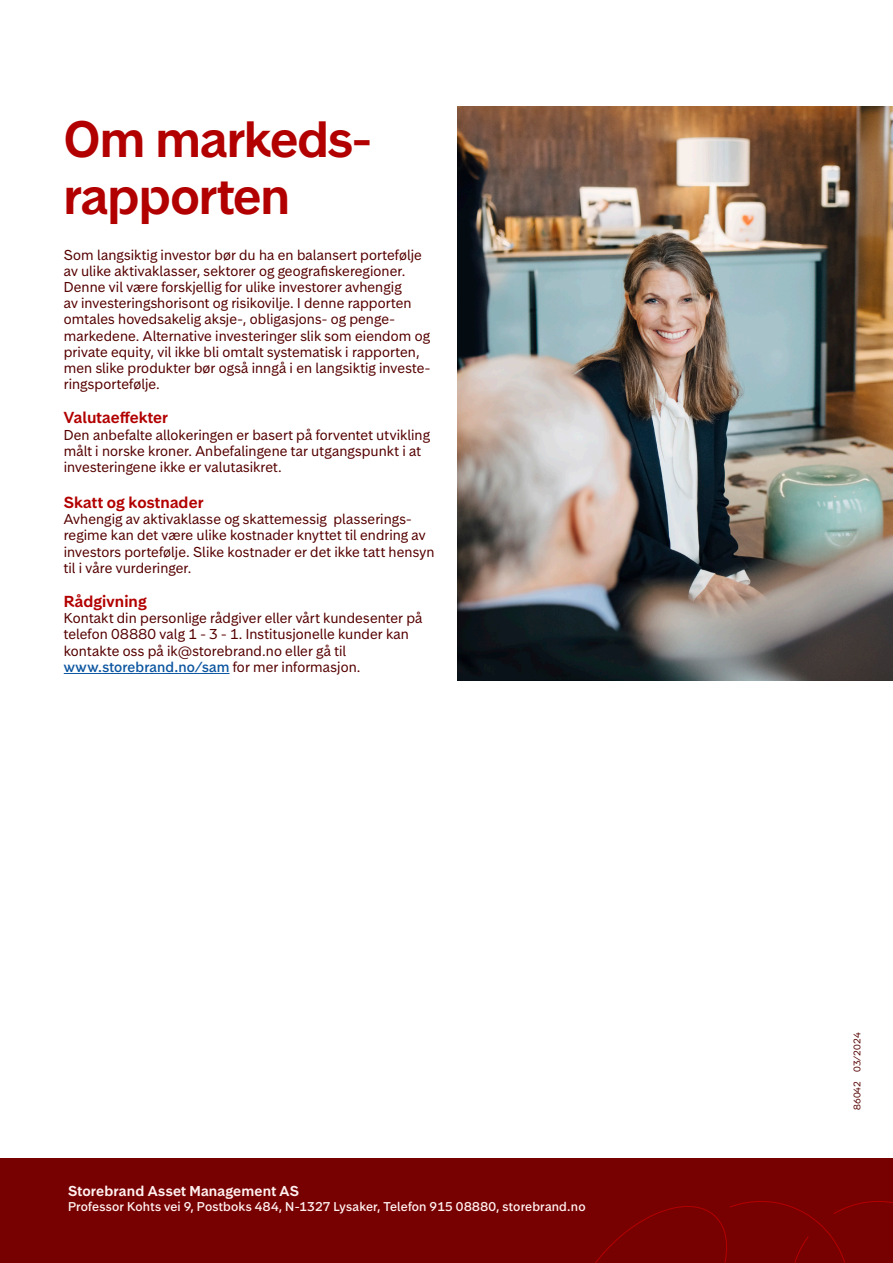
<style>
.page{position:relative;width:893px;height:1263px;background:#fff}
.page>*{position:absolute;margin:0;border:0;box-sizing:border-box;transform-origin:0 0}
.H2_red{font:600 48px/57.6px "Storebrand Display";color:#b20000}
.Sub1_body_text_red_-_10pt{font:600 15px "Storebrand Text";letter-spacing:.01em;color:#b20000}
.Body_text_extra_dark_red_-_9pt{font:13.5px/16.2px "Storebrand Text";letter-spacing:.005em;color:#560000}
.t1{font:600 13.5px "Storebrand Text";letter-spacing:.01em;color:#fff0f0}
.t2{font:500 12px "Storebrand Text";letter-spacing:.015em;color:#fff0f0}
.Blankettnummer{font:9px "Storebrand Text";color:#560000}
.s1{font-weight:500;color:#0c56a1}
</style>
<div class="page">
<div style="left:0;top:1159px;width:893px;height:104px;background:#700"></div>
<svg style="left:595px;top:1201px;width:298px;height:62px"></svg>
<hr style="left:64px;top:673px;width:166px;height:1px;background:#0c56a1">
<img style="left:457px;top:106px;width:436px;height:574px">
<p class="H2_red" style="left:64px;top:110px;width:309px">Om markeds&shy;rapporten</p>
<p class="Body_text_extra_dark_red_-_9pt" style="left:64px;top:246px;width:368px">Som langsiktig investor bør du ha en balansert portefølje av ulike aktivaklasser, sektorer og geografiskeregioner.<br>Denne vil være forskjellig for ulike investorer avhengig<br>av investeringshorisont og risikovilje. I denne rapporten omtales hovedsakelig aksje-, obligasjons- og penge&shy;markedene. Alternative investeringer slik som eiendom og private equity, vil ikke bli omtalt systematisk i rapporten, men slike produkter bør også inngå i en langsiktig investe&shy;ringsportefølje.</p>
<p class="Sub1_body_text_red_-_10pt" style="left:64px;top:407px;width:106px">Valutaeffekter</p>
<p class="Body_text_extra_dark_red_-_9pt" style="left:64px;top:426px;width:368px">Den anbefalte allokeringen er basert på forventet utvikling målt i norske kroner. Anbefalingene tar utgangspunkt i at investeringene ikke er valutasikret.</p>
<p class="Sub1_body_text_red_-_10pt" style="left:64px;top:492px;width:141px">Skatt og kostnader</p>
<p class="Body_text_extra_dark_red_-_9pt" style="left:64px;top:511px;width:372px">Avhengig av aktivaklasse og skattemessig plasserings&shy;regime kan det være ulike kostnader knyttet til endring av investors portefølje. Slike kostnader er det ikke tatt hensyn til i våre vurderinger.</p>
<p class="Sub1_body_text_red_-_10pt" style="left:64px;top:591px;width:84px">Rådgivning</p>
<p class="Body_text_extra_dark_red_-_9pt" style="left:64px;top:610px;width:360px">Kontakt din personlige rådgiver eller vårt kundesenter på telefon 08880 valg 1 - 3 - 1. Institusjonelle kunder kan kontakte oss på ik@storebrand.no eller gå til <span class="s1">www.storebrand.no/sam</span> for mer informasjon.</p>
<p class="t1" style="left:68px;top:1182px;width:233px">Storebrand Asset Management AS</p>
<p class="t2" style="left:68px;top:1198px;width:519px">Professor Kohts vei 9, Postboks 484, N-1327 Lysaker, Telefon 915 08880, storebrand.no</p>
<p class="Blankettnummer" style="left:851px;top:1110px;width:79px;rotate:-90deg">86042 03/2024</p>
</div>
